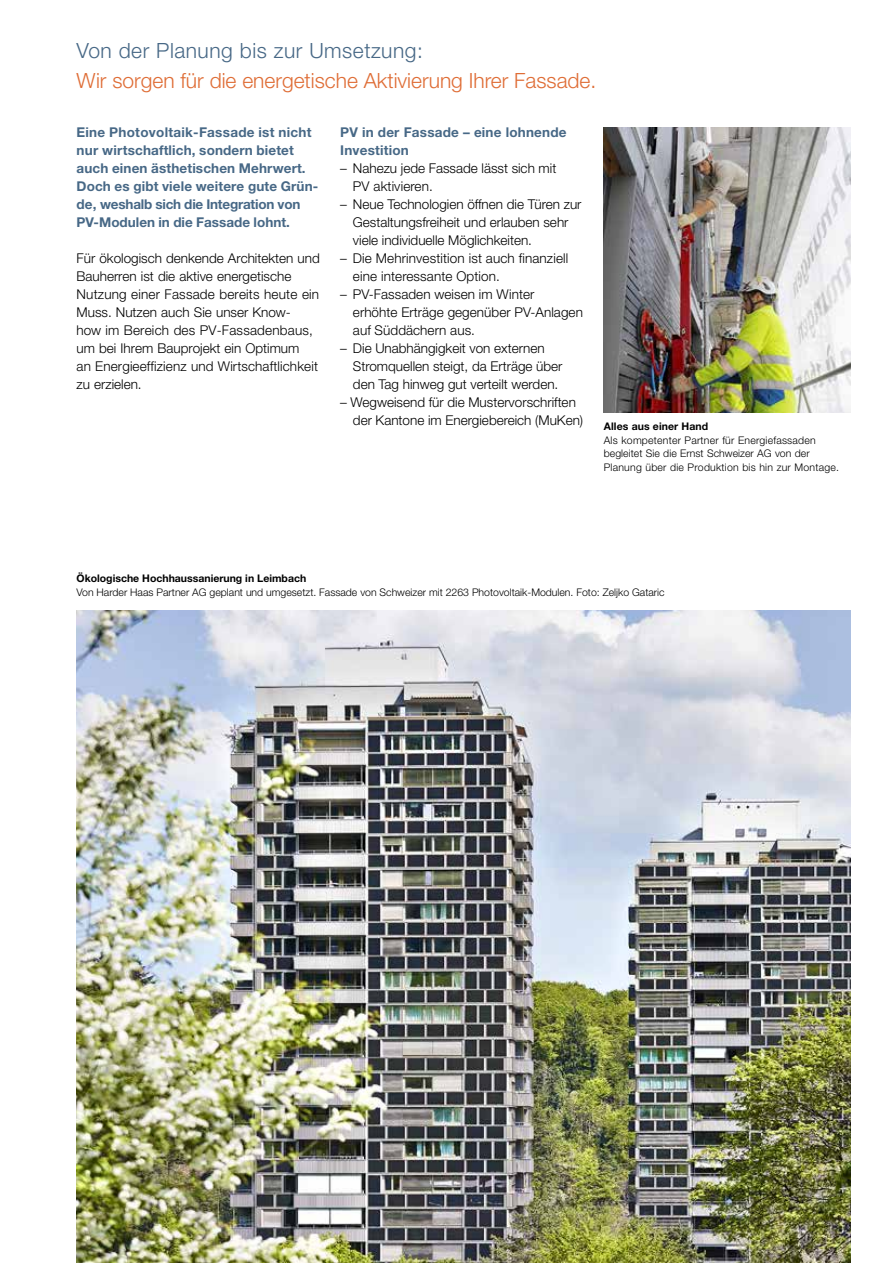
<style>
.page{position:relative;width:893px;height:1263px;background:#fff}
.page>*{position:absolute;margin:0;border:0;box-sizing:border-box;transform-origin:0 0}
.t1{font:300 21px "Helvetica Neue LT Std";color:#df6d36}
.t2{font:300 21px "Helvetica Neue LT Std";letter-spacing:.025em;color:#476886}
.t3{font:300 13.5px/18px "Helvetica Neue LT Std";color:#000}
.t4{font:700 13.5px/18px "Helvetica Neue LT Std";letter-spacing:.01em;color:#476886}
.t5{font:300 10.5px/13.5px "Helvetica Neue LT Std";letter-spacing:.005em;color:#000}
.t6{font:700 10.5px "Helvetica Neue LT Std";color:#000}
</style>
<div class="page">
<img style="left:77px;top:610px;width:773px;height:653px">
<img style="left:604px;top:128px;width:246px;height:284px">
<h1 class="t2" style="left:77px;top:37px;width:348px">Von der Planung bis zur Umsetzung:</h1>
<h1 class="t1" style="left:77px;top:67px;width:521px">Wir sorgen für die energetische Aktivierung Ihrer Fassade.</h1>
<p class="t4" style="left:77px;top:123px;width:243px">Eine Photovoltaik-Fassade ist nicht nur wirtschaftlich, sondern bietet auch einen ästhetischen Mehrwert.<br>Doch es gibt viele weitere gute Grün&shy;de, weshalb sich die Integration von PV-Modulen in die Fassade lohnt.</p>
<p class="t3" style="left:77px;top:249px;width:245px">Für ökologisch denkende Architekten und Bauherren ist die aktive energetische Nutzung einer Fassade bereits heute ein Muss. Nutzen auch Sie unser Know-<br>how im Bereich des PV-Fassadenbaus, um bei Ihrem Bauprojekt ein Optimum<br>an Energieeffizienz und Wirtschaftlichkeit zu erzielen.</p>
<p class="t4" style="left:340px;top:123px;width:228px">PV in der Fassade – eine lohnende<br>Investition</p>
<p class="t3" style="left:353px;top:159px;width:205px;text-indent:-13px">– Nahezu jede Fassade lässt sich mit<br>PV aktivieren.</p>
<p class="t3" style="left:353px;top:195px;width:230px;text-indent:-13px">– Neue Technologien öffnen die Türen zur<br>Gestaltungsfreiheit und erlauben sehr viele individuelle Möglichkeiten.</p>
<p class="t3" style="left:353px;top:249px;width:217px;text-indent:-13px">– Die Mehrinvestition ist auch finanziell eine interessante Option.</p>
<p class="t3" style="left:353px;top:285px;width:231px;text-indent:-13px">– PV-Fassaden weisen im Winter<br>erhöhte Erträge gegenüber PV-Anlagen auf Süddächern aus.</p>
<p class="t3" style="left:353px;top:339px;width:211px;text-indent:-13px">– Die Unabhängigkeit von externen<br>Stromquellen steigt, da Erträge über den Tag hinweg gut verteilt werden.</p>
<p class="t3" style="left:353px;top:393px;width:232px;text-indent:-13px">– Wegweisend für die Mustervorschriften der Kantone im Energiebereich (MuKen)</p>
<p class="t6" style="left:604px;top:420px;width:106px">Alles aus einer Hand</p>
<p class="t5" style="left:604px;top:433px;width:237px">Als kompetenter Partner für Energiefassaden begleitet Sie die Ernst Schweizer AG von der<br>Planung über die Produktion bis hin zur Montage.</p>
<p class="t6" style="left:77px;top:572px;width:231px">Ökologische Hochhaussanierung in Leimbach</p>
<p class="t5" style="left:77px;top:585px;width:590px">Von Harder Haas Partner AG geplant und umgesetzt. Fassade von Schweizer mit 2263 Photovoltaik-Modulen. Foto: Zeljko Gataric</p>
</div>
